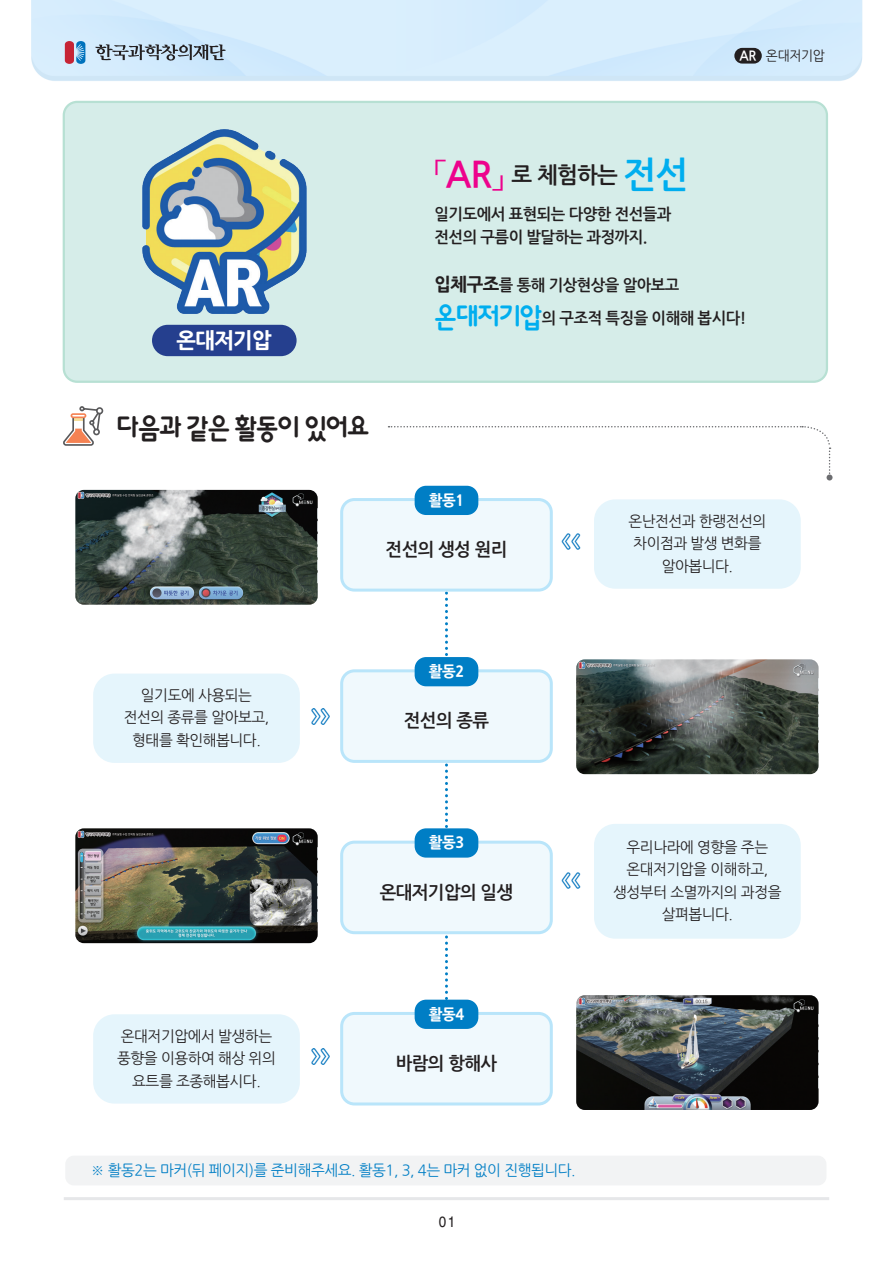
<style>
.page{position:relative;width:893px;height:1263px;background:#fff}
.page>*{position:absolute;margin:0;border:0;box-sizing:border-box;transform-origin:0 0}
.전문{font:27px "Log Agiddong M";letter-spacing:-.03em;color:#231f20}
.전문-2{font:22.5px "Nanum Gothic OTF Bold";color:#231f20}
.전문-3{font:700 21.3px "Nanum Gothic OTF Extra";letter-spacing:-.03em;color:#fff}
.전문-4{font:19.5px "Rix Polar Bear B";color:#0072bc}
.전문-5{font:18px "Nanum Gothic OTF Bold";letter-spacing:-.03em;color:#231f20}
.전문-6{font:15.75px "Nanum Gothic OTF Bold";letter-spacing:-.03em;color:#231f20}
.전문-7{font:15px "Nanum Gothic OTF";letter-spacing:-.03em;color:#231f20}
.전문-8{font:15px "Nanum Gothic OTF";letter-spacing:-.03em;color:#007ec5}
.t1{font:15px "Helvetica";color:#231f20;scale:.9 1}
.전문-9{font:700 14.85px "Nanum Gothic OTF Extra";letter-spacing:-.03em;color:#fff}
.t2{font:13.5px "Nanum Gothic OTF";letter-spacing:-.025em;color:#231f20;scale:.95 1}
.s1{font-family:"Nanum Gothic OTF Bold";color:#fff}
.s2{font-family:"Nanum Gothic OTF";font-size:36px;color:#ed028c}
.s3{font-size:36px;color:#ed028c}
.s4{font-size:36px;color:#00aeef}
.s5{font-family:"Nanum Gothic OTF Extra";font-weight:700;font-size:18px}
.s6{font-family:"Log Agiddong M";font-size:27px;color:#00aeef}
</style>
<div class="page">
<svg style="left:94px;top:44px;width:132px;height:18px;background:#9cadbb"></svg>
<svg style="left:65px;top:41px;width:20px;height:23px"></svg>
<div style="left:734px;top:48px;width:28px;height:16px;background:#231f20;border-radius:8px"></div>
<hr style="left:64px;top:1197px;width:765px;height:3px;background:#e6e7e9">
<div style="left:64px;top:102px;width:763px;height:280px;background:#d6ede9;border-radius:13px"></div>
<div style="left:63px;top:101px;width:765px;height:282px;border:2px solid #b7e0d3;border-radius:13px"></div>
<img style="left:75px;top:490px;width:243px;height:115px">
<img style="left:75px;top:828px;width:243px;height:115px">
<img style="left:576px;top:659px;width:243px;height:115px">
<img style="left:576px;top:995px;width:243px;height:115px">
<div style="left:594px;top:499px;width:207px;height:90px;background:#e5f5fc;border-radius:21px"></div>
<div style="left:594px;top:824px;width:207px;height:115px;background:#e5f5fc;border-radius:21px"></div>
<div style="left:93px;top:674px;width:207px;height:89px;background:#e5f5fc;border-radius:21px"></div>
<div style="left:93px;top:1014px;width:207px;height:89px;background:#e5f5fc;border-radius:21px"></div>
<svg style="left:445px;top:592px;width:3px;height:408px"></svg>
<div style="left:342px;top:499px;width:209px;height:91px;background:#f0f9fd;border-radius:13px"></div>
<div style="left:340px;top:498px;width:213px;height:94px;border:3px solid #b9e5fa;border-radius:13px"></div>
<div style="left:415px;top:486px;width:63px;height:29px;background:#007ec5;border-radius:11px"></div>
<div style="left:342px;top:671px;width:209px;height:90px;background:#f0f9fd;border-radius:13px"></div>
<div style="left:340px;top:669px;width:213px;height:94px;border:3px solid #b9e5fa;border-radius:13px"></div>
<div style="left:415px;top:657px;width:63px;height:29px;background:#007ec5;border-radius:11px"></div>
<div style="left:342px;top:842px;width:209px;height:91px;background:#f0f9fd;border-radius:13px"></div>
<div style="left:340px;top:841px;width:213px;height:93px;border:3px solid #b9e5fa;border-radius:13px"></div>
<div style="left:415px;top:828px;width:63px;height:30px;background:#007ec5;border-radius:11px"></div>
<div style="left:342px;top:1013px;width:209px;height:91px;background:#f0f9fd;border-radius:13px"></div>
<div style="left:340px;top:1012px;width:213px;height:93px;border:3px solid #b9e5fa;border-radius:13px"></div>
<div style="left:415px;top:1000px;width:63px;height:29px;background:#007ec5;border-radius:11px"></div>
<div style="left:152px;top:325px;width:145px;height:31px;background:#253f8e;border-radius:16px"></div>
<img style="left:142px;top:129px;width:165px;height:185px">
<svg style="left:63px;top:406px;width:41px;height:40px"></svg>
<svg style="left:387px;top:426px;width:445px;height:54px"></svg>
<div style="left:65px;top:1156px;width:761px;height:29px;background:#f2f3f4;border-radius:9px"></div>
<p class="t2" style="left:739px;top:47px;width:91px"><span class="s1">AR</span> 온대저기압</p>
<p class="전문-3" style="left:176px;top:328px;width:97px">온대저기압</p>
<p class="전문-2" style="left:435px;top:161px;width:255px"><span class="s2">「</span><span class="s3">AR</span><span class="s2">」</span> 로 체험하는 <span class="s4">전선</span></p>
<p class="전문-6" style="left:435px;top:204px;width:238px">일기도에서 표현되는 다양한 전선들과</p>
<p class="전문-6" style="left:435px;top:227px;width:214px">전선의 구름이 발달하는 과정까지.</p>
<p class="전문-6" style="left:435px;top:275px;width:246px"><span class="s5">입체구조</span>를 통해 기상현상을 알아보고</p>
<p class="전문-6" style="left:435px;top:308px;width:313px"><span class="s6">온대저기압</span>의 구조적 특징을 이해해 봅시다!</p>
<p class="전문" style="left:117px;top:414px;width:254px">다음과 같은 활동이 있어요</p>
<p class="전문-9" style="left:429px;top:491px;width:37px">활동1</p>
<p class="전문-5" style="left:386px;top:539px;width:123px">전선의 생성 원리</p>
<p class="전문-4" style="left:561px;top:531px;width:21px">&lt;&lt;</p>
<p class="전문-7" style="left:628px;top:512px;width:139px">온난전선과 한랭전선의</p>
<p class="전문-7" style="left:633px;top:534px;width:130px">차이점과 발생 변화를</p>
<p class="전문-7" style="left:662px;top:557px;width:73px">알아봅니다.</p>
<p class="전문-7" style="left:141px;top:686px;width:113px">일기도에 사용되는</p>
<p class="전문-7" style="left:124px;top:708px;width:147px">전선의 종류를 알아보고,</p>
<p class="전문-7" style="left:132px;top:731px;width:130px">형태를 확인해봅니다.</p>
<p class="전문-4" style="left:310px;top:705px;width:21px">&gt;&gt;</p>
<p class="전문-7" style="left:121px;top:1027px;width:153px">온대저기압에서 발생하는</p>
<p class="전문-7" style="left:117px;top:1049px;width:160px">풍향을 이용하여 해상 위의</p>
<p class="전문-7" style="left:132px;top:1072px;width:130px">요트를 조종해봅시다.</p>
<p class="전문-4" style="left:310px;top:1046px;width:21px">&gt;&gt;</p>
<p class="전문-9" style="left:429px;top:662px;width:37px">활동2</p>
<p class="전문-5" style="left:404px;top:710px;width:87px">전선의 종류</p>
<p class="전문-9" style="left:429px;top:833px;width:37px">활동3</p>
<p class="전문-5" style="left:380px;top:881px;width:135px">온대저기압의 일생</p>
<p class="전문-9" style="left:429px;top:1005px;width:37px">활동4</p>
<p class="전문-5" style="left:396px;top:1052px;width:103px">바람의 항해사</p>
<p class="전문-4" style="left:561px;top:869px;width:21px">&lt;&lt;</p>
<p class="전문-7" style="left:627px;top:838px;width:143px">우리나라에 영향을 주는</p>
<p class="전문-7" style="left:626px;top:860px;width:143px">온대저기압을 이해하고,</p>
<p class="전문-7" style="left:613px;top:883px;width:170px">생성부터 소멸까지의 과정을</p>
<p class="전문-7" style="left:662px;top:905px;width:73px">살펴봅니다.</p>
<p class="전문-8" style="left:91px;top:1161px;width:486px">※ 활동2는 마커(뒤 페이지)를 준비해주세요. 활동1, 3, 4는 마커 없이 진행됩니다.</p>
<p class="t1" style="left:439px;top:1213px;width:20px">01</p>
</div>
